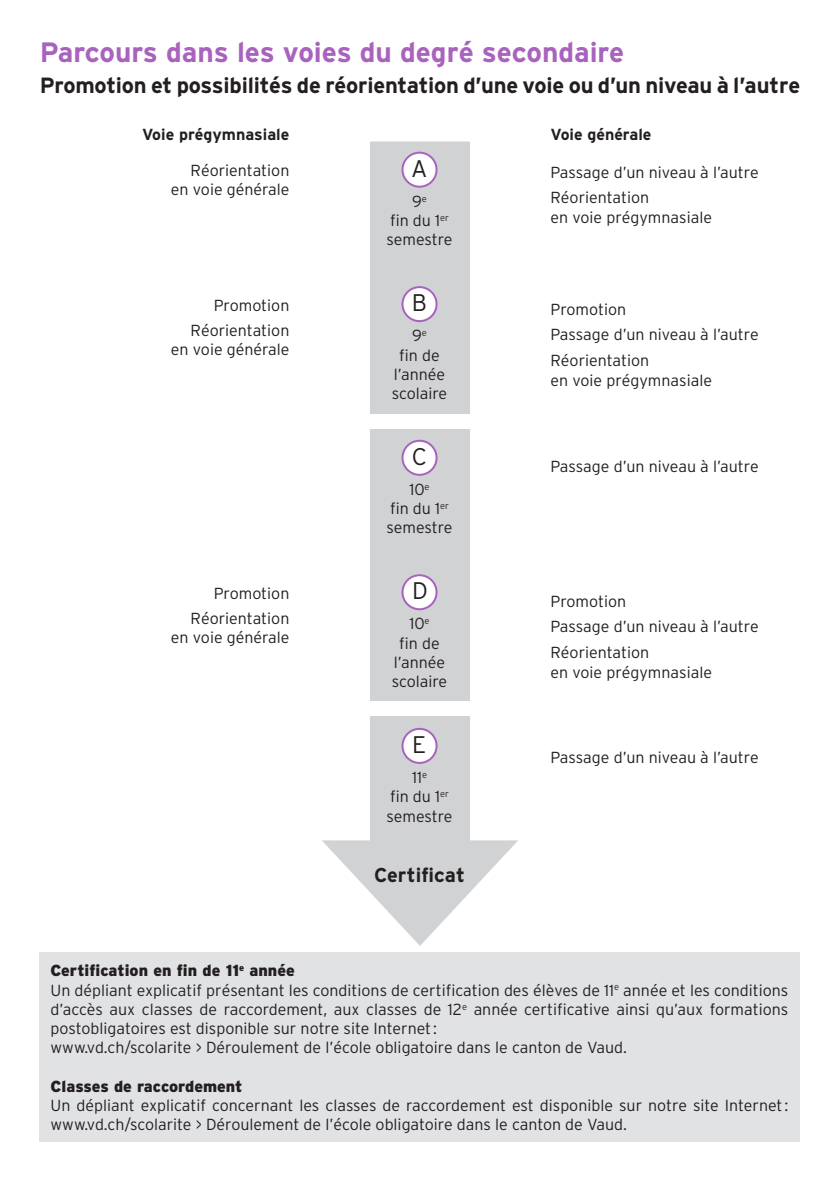
<style>
.page{position:relative;width:840px;height:1191px;background:#fff}
.page>*{position:absolute;margin:0;border:0;box-sizing:border-box;transform-origin:0 0}
.t1{font:700 28px "Interstate";color:#a962be}
.t2{font:300 24px "Interstate";color:#231f20}
.t3{font:700 22px "Interstate";letter-spacing:-.01em;color:#231f20}
.t4{font:700 20px "Interstate";color:#231f20}
.t5{font:300 16px/19.2px "Interstate";color:#231f20}
.t6{font:700 16px "Interstate";color:#231f20}
.t7{font:900 16px "Interstate";color:#231f20}
.s1{font-weight:900}
</style>
<div class="page">
<div style="left:370px;top:141px;width:100px;height:725px;background:#d1d2d4"></div>
<svg style="left:322px;top:840px;width:196px;height:106px"></svg>
<div style="left:402px;top:153px;width:34px;height:34px;background:#fff;border-radius:50%"></div>
<div style="left:401px;top:152px;width:36px;height:36px;border:2px solid #a962be;border-radius:50%"></div>
<div style="left:402px;top:287px;width:34px;height:34px;background:#fff;border-radius:50%"></div>
<div style="left:401px;top:286px;width:36px;height:36px;border:2px solid #a962be;border-radius:50%"></div>
<div style="left:402px;top:441px;width:34px;height:34px;background:#fff;border-radius:50%"></div>
<div style="left:401px;top:440px;width:36px;height:36px;border:2px solid #a962be;border-radius:50%"></div>
<div style="left:402px;top:575px;width:34px;height:34px;background:#fff;border-radius:50%"></div>
<div style="left:401px;top:574px;width:36px;height:36px;border:2px solid #a962be;border-radius:50%"></div>
<div style="left:402px;top:729px;width:34px;height:34px;background:#fff;border-radius:50%"></div>
<div style="left:401px;top:728px;width:36px;height:36px;border:2px solid #a962be;border-radius:50%"></div>
<div style="left:39px;top:952px;width:760px;height:189px;background:#e1e2e4"></div>
<div style="left:361px;top:414px;width:115px;height:14px;background:#fff"></div>
<div style="left:361px;top:701px;width:115px;height:14px;background:#fff"></div>
<h1 class="t1" style="left:40px;top:37px;width:585px">Parcours dans les voies du degré secondaire</h1>
<h3 class="t3" style="left:40px;top:73px;width:761px">Promotion et possibilités de réorientation d’une voie ou d’un niveau à l’autre</h3>
<p class="t6" style="left:142px;top:125px;width:149px">Voie prégymnasiale</p>
<p class="t5" style="left:171px;top:161px;width:120px;text-align:right">Réorientation en voie générale</p>
<p class="t6" style="left:550px;top:125px;width:102px">Voie générale</p>
<p class="t5" style="left:550px;top:159px;width:209px;line-height:25.6px">Passage d’un niveau à l’autre<br>Réorientation</p>
<p class="t5" style="left:550px;top:208px;width:163px">en voie prégymnasiale</p>
<h2 class="t2" style="left:411px;top:155px;width:18px">A</h2>
<p class="t5" style="left:386px;top:191px;width:68px;text-align:center">9<sup>e<br></sup>fin du 1<sup>er </sup>semestre</p>
<p class="t5" style="left:190px;top:293px;width:100px;line-height:24.8px;text-align:right">Promotion<br>Réorientation</p>
<p class="t5" style="left:171px;top:339px;width:120px">en voie générale</p>
<p class="t5" style="left:190px;top:580px;width:100px;line-height:24.8px;text-align:right">Promotion<br>Réorientation</p>
<p class="t5" style="left:171px;top:627px;width:120px">en voie générale</p>
<h2 class="t2" style="left:411px;top:289px;width:17px">B</h2>
<p class="t5" style="left:391px;top:326px;width:57px;text-align:center">9<sup>e<br></sup>fin de l’année scolaire</p>
<h2 class="t2" style="left:411px;top:443px;width:17px">C</h2>
<p class="t5" style="left:386px;top:479px;width:68px;text-align:center">10<sup>e<br></sup>fin du 1<sup>er </sup>semestre</p>
<h2 class="t2" style="left:412px;top:577px;width:17px">D</h2>
<p class="t5" style="left:391px;top:614px;width:57px;text-align:center">10<sup>e<br></sup>fin de l’année scolaire</p>
<h2 class="t2" style="left:412px;top:731px;width:16px">E</h2>
<p class="t5" style="left:386px;top:767px;width:68px;text-align:center">11<sup>e<br></sup>fin du 1<sup>er </sup>semestre</p>
<p class="t4" style="left:374px;top:863px;width:92px">Certificat</p>
<p class="t5" style="left:550px;top:296px;width:209px;line-height:25.6px">Promotion<br>Passage d’un niveau à l’autre<br>Réorientation</p>
<p class="t5" style="left:550px;top:371px;width:163px">en voie prégymnasiale</p>
<p class="t5" style="left:550px;top:456px;width:209px">Passage d’un niveau à l’autre</p>
<p class="t5" style="left:550px;top:588px;width:209px;line-height:25.6px">Promotion<br>Passage d’un niveau à l’autre<br>Réorientation</p>
<p class="t5" style="left:550px;top:662px;width:163px">en voie prégymnasiale</p>
<p class="t5" style="left:550px;top:748px;width:209px">Passage d’un niveau à l’autre</p>
<p class="t5" style="left:51px;top:961px;width:739px"><span class="s1">Certification en fin de 11</span><sup>e</sup> <span class="s1">année<br></span>Un dépliant explicatif présentant les conditions de certification des élèves de 11<sup>e</sup> année et les conditions d’accès aux classes de raccordement, aux classes de 12<sup>e</sup> année certificative ainsi qu’aux formations postobligatoires est disponible sur notre site Internet:<br>www.vd.ch/scolarite &gt; Déroulement de l’école obligatoire dans le canton de Vaud.</p>
<p class="t7" style="left:51px;top:1076px;width:193px">Classes de raccordement</p>
<p class="t5" style="left:51px;top:1095px;width:739px">Un dépliant explicatif concernant les classes de raccordement est disponible sur notre site Internet: www.vd.ch/scolarite &gt; Déroulement de l’école obligatoire dans le canton de Vaud.</p>
</div>
